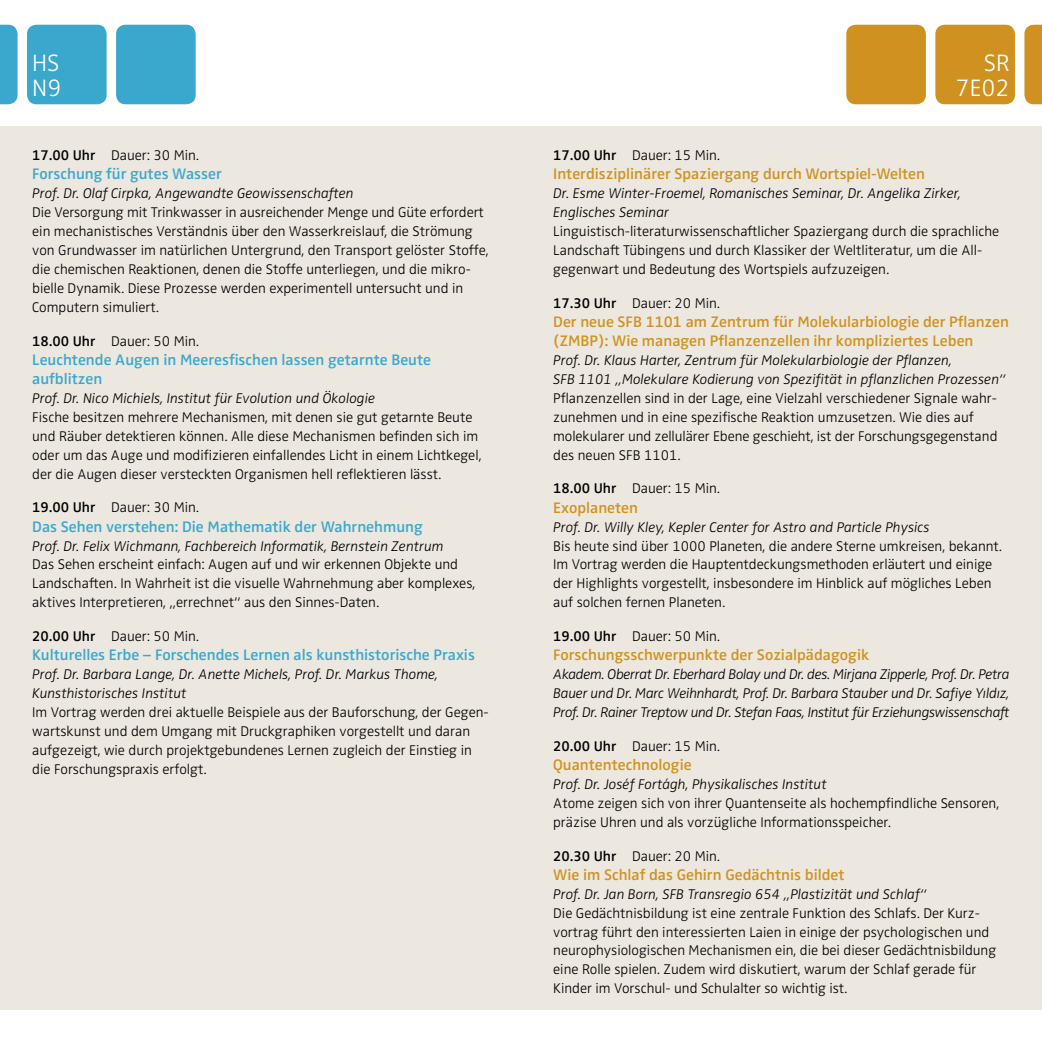
<style>
.page{position:relative;width:1042px;height:1042px;background:#fff}
.page>*{position:absolute;margin:0;border:0;box-sizing:border-box;transform-origin:0 0}
.t1{font:300 24.5px/24.5px "Zwo OT";color:#fff}
.t2{font:600 15.75px/19.2px "Zwo OT";color:#cf9220}
.t3{font:600 15.75px/19.2px "Zwo OT";color:#3aa7cd}
.t4{font:300 14.53px/18.9px "Zwo OT";color:#000}
.t5{font:italic 300 14.53px/18.9px "Zwo OT";color:#000}
.s1{font-weight:600}
</style>
<div class="page">
<div style="left:0;top:126px;width:1042px;height:883px;background:#ece8df"></div>
<div style="left:27px;top:25px;width:80px;height:79px;background:#3aa7cd;border-radius:9px"></div>
<svg style="left:0;top:25px;width:18px;height:79px"></svg>
<div style="left:116px;top:25px;width:80px;height:79px;background:#3aa7cd;border-radius:9px"></div>
<div style="left:935px;top:25px;width:80px;height:79px;background:#cf9220;border-radius:9px"></div>
<div style="left:846px;top:25px;width:80px;height:79px;background:#cf9220;border-radius:9px"></div>
<svg style="left:1024px;top:25px;width:18px;height:79px"></svg>
<h1 class="t1" style="left:32px;top:51px;width:31px">HS<br>N9</h1>
<h1 class="t1" style="left:955px;top:51px;width:56px;text-align:right">SR<br>7E02</h1>
<p class="t4" style="left:32px;top:146px;width:168px"><span class="s1">17.00 Uhr</span> Dauer: 30 Min.</p>
<p class="t3" style="left:32px;top:165px;width:191px">Forschung für gutes Wasser</p>
<p class="t5" style="left:32px;top:184px;width:323px">Prof. Dr. Olaf Cirpka, Angewandte Geowissenschaften</p>
<p class="t4" style="left:32px;top:203px;width:458px">Die Versorgung mit Trinkwasser in ausreichender Menge und Güte erfordert ein mechanistisches Verständnis über den Wasserkreislauf, die Strömung von Grundwasser im natürlichen Untergrund, den Transport gelöster Stoffe, die chemischen Reaktionen, denen die Stoffe unterliegen, und die mikro&shy;bielle Dynamik. Diese Prozesse werden experimentell untersucht und in Computern simuliert.</p>
<p class="t4" style="left:32px;top:332px;width:168px"><span class="s1">18.00 Uhr</span> Dauer: 50 Min.</p>
<p class="t3" style="left:32px;top:350px;width:400px">Leuchtende Augen in Meeresfischen lassen getarnte Beute aufblitzen</p>
<p class="t5" style="left:32px;top:389px;width:344px">Prof. Dr. Nico Michiels, Institut für Evolution und Ökologie</p>
<p class="t4" style="left:32px;top:408px;width:451px">Fische besitzen mehrere Mechanismen, mit denen sie gut getarnte Beute und Räuber detektieren können. Alle diese Mechanismen befinden sich im oder um das Auge und modifizieren einfallendes Licht in einem Lichtkegel, der die Augen dieser versteckten Organismen hell reflektieren lässt.</p>
<p class="t4" style="left:32px;top:498px;width:168px"><span class="s1">19.00 Uhr</span> Dauer: 30 Min.</p>
<p class="t3" style="left:32px;top:517px;width:392px">Das Sehen verstehen: Die Mathematik der Wahrnehmung</p>
<p class="t5" style="left:32px;top:536px;width:413px">Prof. Dr. Felix Wichmann, Fachbereich Informatik, Bernstein Zentrum</p>
<p class="t4" style="left:32px;top:555px;width:445px">Das Sehen erscheint einfach: Augen auf und wir erkennen Objekte und<br>Landschaften. In Wahrheit ist die visuelle Wahrnehmung aber komplexes, aktives Interpretieren, „errechnet“ aus den Sinnes-Daten.</p>
<p class="t4" style="left:32px;top:627px;width:168px"><span class="s1">20.00 Uhr</span> Dauer: 50 Min.</p>
<p class="t3" style="left:32px;top:646px;width:444px">Kulturelles Erbe – Forschendes Lernen als kunsthistorische Praxis</p>
<p class="t5" style="left:32px;top:665px;width:407px">Prof. Dr. Barbara Lange, Dr. Anette Michels, Prof. Dr. Markus Thome,<br>Kunsthistorisches Institut</p>
<p class="t4" style="left:32px;top:703px;width:458px">Im Vortrag werden drei aktuelle Beispiele aus der Bauforschung, der Gegen&shy;wartskunst und dem Umgang mit Druckgraphiken vorgestellt und daran aufgezeigt, wie durch projektgebundenes Lernen zugleich der Einstieg in die Forschungspraxis erfolgt.</p>
<p class="t4" style="left:553px;top:146px;width:168px"><span class="s1">17.00 Uhr</span> Dauer: 15 Min.</p>
<p class="t2" style="left:553px;top:165px;width:373px">Interdisziplinärer Spaziergang durch Wortspiel-Welten</p>
<p class="t5" style="left:553px;top:184px;width:409px">Dr. Esme Winter-Froemel, Romanisches Seminar, Dr. Angelika Zirker,<br>Englisches Seminar</p>
<p class="t4" style="left:553px;top:222px;width:447px">Linguistisch-literaturwissenschaftlicher Spaziergang durch die sprachliche<br>Landschaft Tübingens und durch Klassiker der Weltliteratur, um die All&shy;gegenwart und Bedeutung des Wortspiels aufzuzeigen.</p>
<p class="t4" style="left:553px;top:294px;width:168px"><span class="s1">17.30 Uhr</span> Dauer: 20 Min.</p>
<p class="t2" style="left:553px;top:312px;width:457px">Der neue SFB 1101 am Zentrum für Molekularbiologie der Pflanzen (ZMBP): Wie managen Pflanzenzellen ihr kompliziertes Leben</p>
<p class="t5" style="left:553px;top:351px;width:454px">Prof. Dr. Klaus Harter, Zentrum für Molekularbiologie der Pflanzen,<br>SFB 1101 „Molekulare Kodierung von Spezifität in pflanzlichen Prozessen“</p>
<p class="t4" style="left:553px;top:389px;width:446px">Pflanzenzellen sind in der Lage, eine Vielzahl verschiedener Signale wahr&shy;zunehmen und in eine spezifische Reaktion umzusetzen. Wie dies auf molekularer und zellulärer Ebene geschieht, ist der Forschungsgegenstand des neuen SFB 1101.</p>
<p class="t4" style="left:553px;top:479px;width:168px"><span class="s1">18.00 Uhr</span> Dauer: 15 Min.</p>
<p class="t2" style="left:553px;top:498px;width:86px">Exoplaneten</p>
<p class="t5" style="left:553px;top:518px;width:378px">Prof. Dr. Willy Kley, Kepler Center for Astro and Particle Physics</p>
<p class="t4" style="left:553px;top:536px;width:450px">Bis heute sind über 1000 Planeten, die andere Sterne umkreisen, bekannt.<br>Im Vortrag werden die Hauptentdeckungsmethoden erläutert und einige der Highlights vorgestellt, insbesondere im Hinblick auf mögliches Leben auf solchen fernen Planeten.</p>
<p class="t4" style="left:553px;top:627px;width:168px"><span class="s1">19.00 Uhr</span> Dauer: 50 Min.</p>
<p class="t2" style="left:553px;top:646px;width:317px">Forschungsschwerpunkte der Sozialpädagogik</p>
<p class="t5" style="left:553px;top:665px;width:458px;text-align:justify">Akadem. Oberrat Dr. Eberhard Bolay und Dr. des. Mirjana Zipperle, Prof. Dr. Petra Bauer und Dr. Marc Weihnhardt, Prof. Dr. Barbara Stauber und Dr. Safiye Yıldız, Prof. Dr. Rainer Treptow und Dr. Stefan Faas, Institut für Erziehungswissenschaft</p>
<p class="t4" style="left:553px;top:737px;width:168px"><span class="s1">20.00 Uhr</span> Dauer: 15 Min.</p>
<p class="t2" style="left:553px;top:755px;width:140px">Quantentechnologie</p>
<p class="t5" style="left:553px;top:775px;width:275px">Prof. Dr. Joséf Fortágh, Physikalisches Institut</p>
<p class="t4" style="left:553px;top:794px;width:447px">Atome zeigen sich von ihrer Quantenseite als hochempfindliche Sensoren, präzise Uhren und als vorzügliche Informationsspeicher.</p>
<p class="t4" style="left:553px;top:846px;width:168px"><span class="s1">20.30 Uhr</span> Dauer: 20 Min.</p>
<p class="t2" style="left:553px;top:865px;width:293px">Wie im Schlaf das Gehirn Gedächtnis bildet</p>
<p class="t5" style="left:553px;top:885px;width:375px">Prof. Dr. Jan Born, SFB Transregio 654 „Plastizität und Schlaf“</p>
<p class="t4" style="left:553px;top:903px;width:444px">Die Gedächtnisbildung ist eine zentrale Funktion des Schlafs. Der Kurz&shy;vortrag führt den interessierten Laien in einige der psychologischen und neurophysiologischen Mechanismen ein, die bei dieser Gedächtnisbildung eine Rolle spielen. Zudem wird diskutiert, warum der Schlaf gerade für Kinder im Vorschul- und Schulalter so wichtig ist.</p>
</div>
